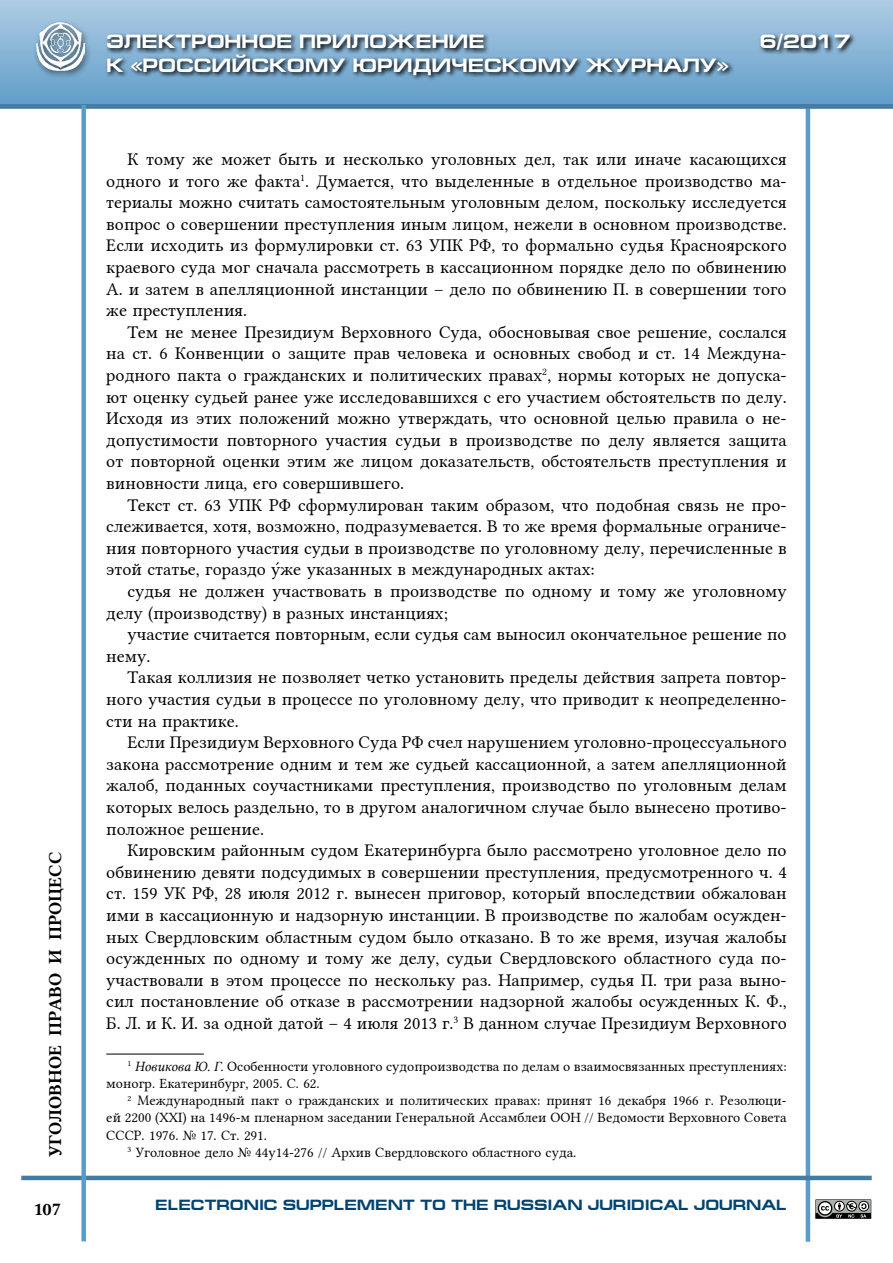
<style>
.page{position:relative;width:893px;height:1263px;background:#fff}
.page>*{position:absolute;margin:0;border:0;box-sizing:border-box;transform-origin:0 0}
.t1{font:700 19.5px "Europe Ext";color:#fff}
.t2{font:18px/21.6px "Lin Libertine";color:#000;text-align:justify}
.t3{font:18px "Lin Libertine B";color:#000}
.t4{font:700 15px "Europe Ext";color:#004371}
.t5{font:14.25px/17.1px "Lin Libertine";color:#000}
.s1{font-family:"Lin Libertine I"}
</style>
<div class="page">
<hr style="left:806px;top:91px;width:4px;height:1151px;background:#589cca">
<hr style="left:21px;top:1176px;width:851px;height:4px;background:#467ba2">
<div style="left:0;top:0;width:893px;height:106px;background:linear-gradient(to bottom,#aecce4,#619dc9)"></div>
<div style="left:0;top:104px;width:893px;height:5px;background:#467ba2"></div>
<div style="left:81px;top:105px;width:5px;height:1136px;background:#589cca"></div>
<div style="left:33px;top:19px;width:59px;height:60px;background:#000;opacity:.63"></div>
<img style="left:37px;top:23px;width:47px;height:47px">
<svg style="left:105px;top:31px;width:751px;height:50px"></svg>
<svg style="left:815px;top:1199px;width:57px;height:20px"></svg>
<hr style="left:106px;top:1054px;width:98px;height:1px;background:#000">
<p class="t3" style="left:43px;top:1157px;width:307px;rotate:-90deg">УГОЛОВНОЕ ПРАВО И ПРОЦЕСС</p>
<p class="t3" style="left:33px;top:1197px;width:29px">107</p>
<p class="t1" style="left:106px;top:31px;width:380px">ЭЛЕКТРОННОЕ ПРИЛОЖЕНИЕ</p>
<p class="t1" style="left:760px;top:31px;width:92px">6/2017</p>
<p class="t1" style="left:106px;top:54px;width:624px">К «РОССИЙСКОМУ ЮРИДИЧЕСКОМУ ЖУРНАЛУ»</p>
<p class="t2" style="left:106px;top:146px;width:682px;text-indent:21px">К тому же может быть и несколько уголовных дел, так или иначе касающихся одного и того же факта<sup>1</sup>. Думается, что выделенные в отдельное производство ма&shy;териалы можно считать самостоятельным уголовным делом, поскольку исследуется вопрос о совершении преступления иным лицом, нежели в основном производстве.<br>Если исходить из формулировки ст. 63 УПК РФ, то формально судья Красноярского краевого суда мог сначала рассмотреть в кассационном порядке дело по обвинению А. и затем в апелляционной инстанции – дело по обвинению П. в совершении того же преступления.</p>
<p class="t2" style="left:106px;top:319px;width:682px;text-indent:21px">Тем не менее Президиум Верховного Суда, обосновывая свое решение, сослался на ст. 6 Конвенции о защите прав человека и основных свобод и ст. 14 Междуна&shy;родного пакта о гражданских и политических правах<sup>2</sup>, нормы которых не допуска&shy;ют оценку судьей ранее уже исследовавшихся с его участием обстоятельств по делу.<br>Исходя из этих положений можно утверждать, что основной целью правила о не&shy;допустимости повторного участия судьи в производстве по делу является защита от повторной оценки этим же лицом доказательств, обстоятельств преступления и виновности лица, его совершившего.</p>
<p class="t2" style="left:106px;top:492px;width:682px;text-indent:21px">Текст ст. 63 УПК РФ сформулирован таким образом, что подобная связь не про&shy;слеживается, хотя, возможно, подразумевается. В то же время формальные ограниче&shy;ния повторного участия судьи в производстве по уголовному делу, перечисленные в этой статье, гораздо у́же указанных в международных актах:</p>
<p class="t2" style="left:106px;top:578px;width:682px;text-indent:21px">судья не должен участвовать в производстве по одному и тому же уголовному делу (производству) в разных инстанциях;</p>
<p class="t2" style="left:106px;top:621px;width:682px;text-indent:21px">участие считается повторным, если судья сам выносил окончательное решение по нему.</p>
<p class="t2" style="left:106px;top:665px;width:682px;text-indent:21px">Такая коллизия не позволяет четко установить пределы действия запрета повтор&shy;ного участия судьи в процессе по уголовному делу, что приводит к неопределенно&shy;сти на практике.</p>
<p class="t2" style="left:106px;top:729px;width:682px;text-indent:21px">Если Президиум Верховного Суда РФ счел нарушением уголовно-процессуального закона рассмотрение одним и тем же судьей кассационной, а затем апелляционной жалоб, поданных соучастниками преступления, производство по уголовным делам которых велось раздельно, то в другом аналогичном случае было вынесено противо&shy;положное решение.</p>
<p class="t2" style="left:106px;top:837px;width:682px;text-indent:21px">Кировским районным судом Екатеринбурга было рассмотрено уголовное дело по обвинению девяти подсудимых в совершении преступления, предусмотренного ч. 4 ст. 159 УК РФ, 28 июля 2012 г. вынесен приговор, который впоследствии обжалован ими в кассационную и надзорную инстанции. В производстве по жалобам осужден&shy;ных Свердловским областным судом было отказано. В то же время, изучая жалобы осужденных по одному и тому же делу, судьи Свердловского областного суда по&shy;участвовали в этом процессе по нескольку раз. Например, судья П. три раза выно&shy;сил постановление об отказе в рассмотрении надзорной жалобы осужденных К. Ф., Б. Л. и К. И. за одной датой – 4 июля 2013 г.<sup>3</sup> В данном случае Президиум Верховного</p>
<p class="t5" style="left:106px;top:1056px;width:682px;text-indent:21px"><sup>1</sup> <span class="s1">Новикова Ю. Г.</span> Особенности уголовного судопроизводства по делам о взаимосвязанных преступлениях: моногр. Екатеринбург, 2005. С. 62.</p>
<p class="t5" style="left:128px;top:1090px;width:661px"><sup>2</sup> Международный пакт о гражданских и политических правах: принят 16 декабря 1966 г. Резолюци-</p>
<p class="t5" style="left:106px;top:1108px;width:682px">ей 2200 (XXI) на 1496-м пленарном заседании Генеральной Ассамблеи ООН // Ведомости Верховного Совета</p>
<p class="t5" style="left:106px;top:1125px;width:162px">СССР. 1976. № 17. Ст. 291.</p>
<p class="t5" style="left:128px;top:1142px;width:450px"><sup>3</sup> Уголовное дело № 44у14-276 // Архив Свердловского областного суда.</p>
<p class="t4" style="left:155px;top:1196px;width:633px">ELECTRONIC SUPPLEMENT TO THE RUSSIAN JURIDICAL JOURNAL</p>
</div>
